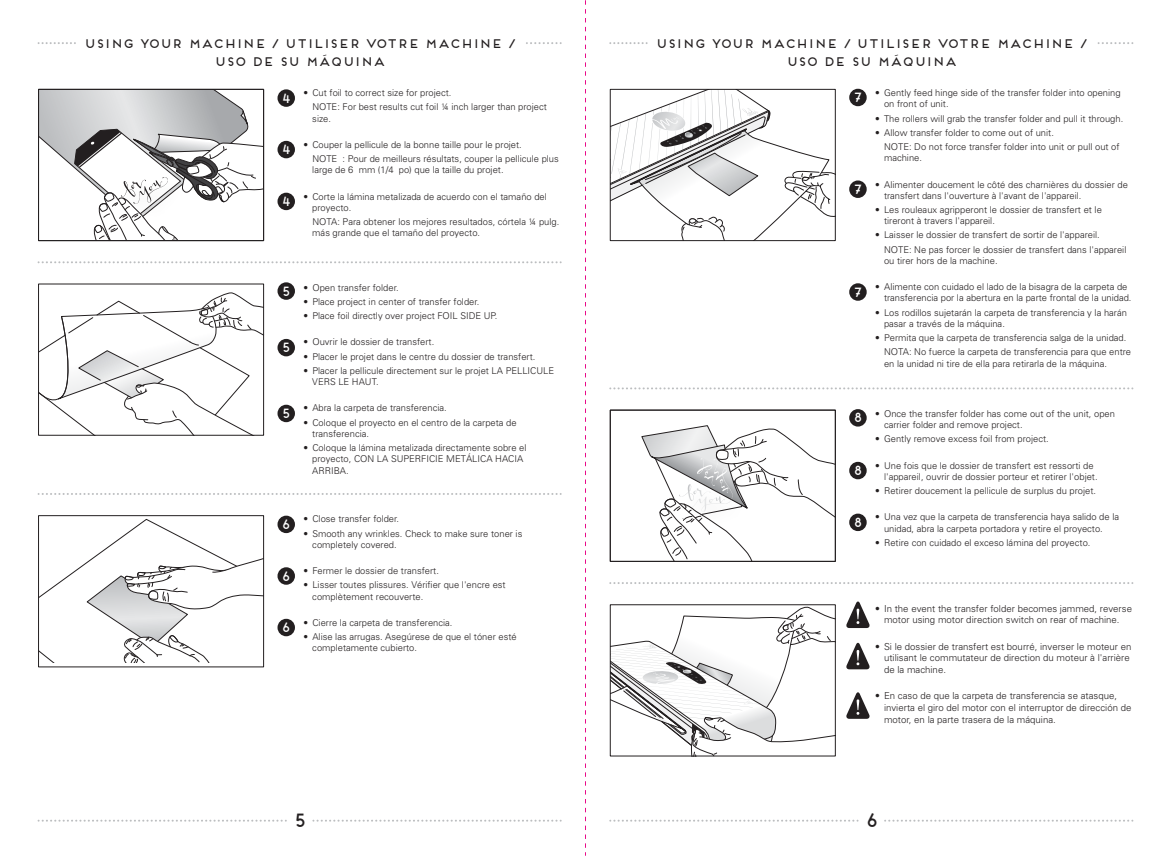
<style>
.page{position:relative;width:1171px;height:856px;background:#fff}
.page>*{position:absolute;margin:0;border:0;box-sizing:border-box;transform-origin:0 0}
.t1{font:19.12px "Frontage";color:#231f20}
.t2{font:13.38px "Frontage";color:#fff}
.t3{font:12.5px/18px "Frontage";letter-spacing:-.1em;color:#231f20;text-align:center}
.t4{font:300 9.62px/11.5px "Univers";color:#231f20}
.t5{font:300 9.38px/11.2px "Univers";color:#231f20}
</style>
<div class="page">
<svg style="left:40px;top:292px;width:222px;height:141px"></svg>
<svg style="left:612px;top:91px;width:221px;height:148px"></svg>
<div style="left:610px;top:89px;width:225px;height:152px;border:1px solid #231f20"></div>
<svg style="left:610px;top:387px;width:523px;height:2px"></svg>
<svg style="left:39px;top:493px;width:522px;height:2px"></svg>
<svg style="left:39px;top:819px;width:248px;height:2px"></svg>
<svg style="left:313px;top:819px;width:248px;height:2px"></svg>
<svg style="left:610px;top:819px;width:248px;height:2px"></svg>
<svg style="left:885px;top:819px;width:248px;height:2px"></svg>
<svg style="left:641px;top:425px;width:192px;height:134px"></svg>
<svg style="left:610px;top:582px;width:523px;height:2px"></svg>
<svg style="left:612px;top:606px;width:221px;height:148px"></svg>
<div style="left:610px;top:604px;width:225px;height:152px;border:1px solid #231f20"></div>
<div style="left:849px;top:409px;width:17px;height:17px;background:#231f20;border-radius:50%"></div>
<div style="left:849px;top:462px;width:17px;height:17px;background:#231f20;border-radius:50%"></div>
<div style="left:849px;top:513px;width:17px;height:18px;background:#231f20;border-radius:50%"></div>
<div style="left:849px;top:89px;width:17px;height:17px;background:#231f20;border-radius:50%"></div>
<div style="left:849px;top:180px;width:17px;height:18px;background:#231f20;border-radius:50%"></div>
<div style="left:849px;top:283px;width:17px;height:18px;background:#231f20;border-radius:50%"></div>
<svg style="left:40px;top:91px;width:222px;height:148px"></svg>
<div style="left:38px;top:284px;width:226px;height:151px;border:1px solid #231f20"></div>
<svg style="left:40px;top:519px;width:222px;height:143px"></svg>
<div style="left:38px;top:515px;width:226px;height:152px;border:1px solid #231f20"></div>
<div style="left:277px;top:515px;width:18px;height:18px;background:#231f20;border-radius:50%"></div>
<div style="left:277px;top:567px;width:18px;height:17px;background:#231f20;border-radius:50%"></div>
<div style="left:277px;top:618px;width:18px;height:18px;background:#231f20;border-radius:50%"></div>
<div style="left:277px;top:282px;width:18px;height:18px;background:#231f20;border-radius:50%"></div>
<div style="left:277px;top:339px;width:18px;height:17px;background:#231f20;border-radius:50%"></div>
<div style="left:277px;top:405px;width:18px;height:17px;background:#231f20;border-radius:50%"></div>
<div style="left:277px;top:89px;width:18px;height:18px;background:#231f20;border-radius:50%"></div>
<div style="left:277px;top:193px;width:18px;height:17px;background:#231f20;border-radius:50%"></div>
<div style="left:277px;top:141px;width:18px;height:17px;background:#231f20;border-radius:50%"></div>
<svg style="left:846px;top:601px;width:24px;height:27px"></svg>
<svg style="left:846px;top:642px;width:24px;height:27px"></svg>
<svg style="left:846px;top:692px;width:24px;height:26px"></svg>
<svg style="left:610px;top:42px;width:37px;height:2px"></svg>
<svg style="left:1098px;top:42px;width:35px;height:2px"></svg>
<svg style="left:39px;top:42px;width:37px;height:2px"></svg>
<svg style="left:527px;top:42px;width:34px;height:2px"></svg>
<div style="left:610px;top:410px;width:225px;height:151px;border:1px solid #231f20"></div>
<svg style="left:39px;top:261px;width:522px;height:2px"></svg>
<div style="left:38px;top:89px;width:226px;height:152px;border:1px solid #231f20"></div>
<svg style="left:585px;top:0;width:1px;height:855px"></svg>
<h3 class="t3" style="left:83px;top:34px;width:434px">USING YOUR MACHINE / UTILISER VOTRE MACHINE /<br>USO DE SU MÁQUINA</h3>
<h2 class="t2" style="left:280px;top:90px;width:13px">4</h2>
<h2 class="t2" style="left:280px;top:141px;width:13px">4</h2>
<h2 class="t2" style="left:280px;top:193px;width:13px">4</h2>
<p class="t5" style="left:312px;top:85px;width:236px;line-height:14.2px;text-indent:-9px">• Cut foil to correct size for project.<br>NOTE: For best results cut foil ¼ inch larger than project</p>
<p class="t5" style="left:312px;top:112px;width:20px">size.</p>
<p class="t5" style="left:312px;top:137px;width:248px;line-height:14.2px;text-indent:-9px">• Couper la pellicule de la bonne taille pour le projet.<br>NOTE : Pour de meilleurs résultats, couper la pellicule plus</p>
<p class="t5" style="left:312px;top:164px;width:193px">large de 6 mm (1/4 po) que la taille du projet.</p>
<p class="t5" style="left:312px;top:190px;width:236px;text-indent:-9px">• Corte la lámina metalizada de acuerdo con el tamaño del proyecto.</p>
<p class="t5" style="left:312px;top:216px;width:249px">NOTA: Para obtener los mejores resultados, córtela ¼ pulg. más grande que el tamaño del proyecto.</p>
<h2 class="t2" style="left:280px;top:283px;width:13px">5</h2>
<h2 class="t2" style="left:280px;top:339px;width:13px">5</h2>
<h2 class="t2" style="left:280px;top:405px;width:13px">5</h2>
<p class="t5" style="left:303px;top:281px;width:97px">• Open transfer folder.</p>
<p class="t5" style="left:303px;top:296px;width:178px">• Place project in center of transfer folder.</p>
<p class="t5" style="left:303px;top:310px;width:196px">• Place foil directly over project FOIL SIDE UP.</p>
<p class="t5" style="left:303px;top:336px;width:132px">• Ouvrir le dossier de transfert.</p>
<p class="t5" style="left:303px;top:350px;width:233px">• Placer le projet dans le centre du dossier de transfert.</p>
<p class="t5" style="left:312px;top:364px;width:243px;text-indent:-9px">• Placer la pellicule directement sur le projet LA PELLICULE<br>VERS LE HAUT.</p>
<p class="t5" style="left:303px;top:402px;width:145px">• Abra la carpeta de transferencia.</p>
<p class="t5" style="left:312px;top:416px;width:206px;text-indent:-9px">• Coloque el proyecto en el centro de la carpeta de transferencia.</p>
<p class="t5" style="left:312px;top:442px;width:216px;text-indent:-9px">• Coloque la lámina metalizada directamente sobre el proyecto, CON LA SUPERFICIE METÁLICA HACIA<br>ARRIBA.</p>
<h2 class="t2" style="left:280px;top:516px;width:12px">6</h2>
<h2 class="t2" style="left:280px;top:568px;width:12px">6</h2>
<h2 class="t2" style="left:280px;top:619px;width:12px">6</h2>
<p class="t5" style="left:303px;top:513px;width:97px">• Close transfer folder.</p>
<p class="t5" style="left:312px;top:527px;width:212px;text-indent:-9px">• Smooth any wrinkles. Check to make sure toner is completely covered.</p>
<p class="t5" style="left:303px;top:565px;width:137px">• Fermer le dossier de transfert.</p>
<p class="t5" style="left:312px;top:579px;width:195px;text-indent:-9px">• Lisser toutes plissures. Vérifier que l'encre est complètement recouverte.</p>
<p class="t5" style="left:303px;top:616px;width:151px">• Cierre la carpeta de transferencia.</p>
<p class="t5" style="left:312px;top:631px;width:206px;text-indent:-9px">• Alise las arrugas. Asegúrese de que el tóner esté completamente cubierto.</p>
<h3 class="t3" style="left:655px;top:34px;width:434px">USING YOUR MACHINE / UTILISER VOTRE MACHINE /<br>USO DE SU MÁQUINA</h3>
<h2 class="t2" style="left:852px;top:89px;width:13px">7</h2>
<h2 class="t2" style="left:852px;top:181px;width:13px">7</h2>
<h2 class="t2" style="left:852px;top:284px;width:13px">7</h2>
<p class="t5" style="left:884px;top:87px;width:238px;text-indent:-9px">• Gently feed hinge side of the transfer folder into opening on front of unit.</p>
<p class="t5" style="left:875px;top:112px;width:250px">• The rollers will grab the transfer folder and pull it through.</p>
<p class="t5" style="left:884px;top:125px;width:237px;line-height:14.2px;text-indent:-9px">• Allow transfer folder to come out of unit.<br>NOTE: Do not force transfer folder into unit or pull out of</p>
<p class="t5" style="left:884px;top:152px;width:40px">machine.</p>
<p class="t5" style="left:884px;top:178px;width:245px;text-indent:-9px">• Alimenter doucement le côté des charnières du dossier de transfert dans l'ouverture à l'avant de l'appareil.</p>
<p class="t5" style="left:884px;top:204px;width:219px;text-indent:-9px">• Les rouleaux agripperont le dossier de transfert et le tireront à travers l'appareil.</p>
<p class="t5" style="left:884px;top:228px;width:244px;line-height:14.2px;text-indent:-9px">• Laisser le dossier de transfert de sortir de l'appareil.<br>NOTE: Ne pas forcer le dossier de transfert dans l'appareil</p>
<p class="t5" style="left:884px;top:255px;width:115px">ou tirer hors de la machine.</p>
<p class="t5" style="left:884px;top:281px;width:249px;text-indent:-9px">• Alimente con cuidado el lado de la bisagra de la carpeta de transferencia por la abertura en la parte frontal de la unidad.</p>
<p class="t5" style="left:884px;top:306px;width:244px;text-indent:-9px">• Los rodillos sujetarán la carpeta de transferencia y la harán pasar a través de la máquina.</p>
<p class="t5" style="left:884px;top:330px;width:248px;line-height:14.2px;text-indent:-9px">• Permita que la carpeta de transferencia salga de la unidad.<br>NOTA: No fuerce la carpeta de transferencia para que entre</p>
<p class="t5" style="left:884px;top:357px;width:224px">en la unidad ni tire de ella para retirarla de la máquina.</p>
<h2 class="t2" style="left:852px;top:409px;width:12px">8</h2>
<h2 class="t2" style="left:852px;top:462px;width:12px">8</h2>
<h2 class="t2" style="left:852px;top:514px;width:12px">8</h2>
<p class="t5" style="left:884px;top:407px;width:232px;text-indent:-9px">• Once the transfer folder has come out of the unit, open carrier folder and remove project.</p>
<p class="t5" style="left:875px;top:433px;width:175px">• Gently remove excess foil from project.</p>
<p class="t5" style="left:884px;top:459px;width:215px;text-indent:-9px">• Une fois que le dossier de transfert est ressorti de l'appareil, ouvrir de dossier porteur et retirer l'objet.</p>
<p class="t5" style="left:875px;top:485px;width:223px">• Retirer doucement la pellicule de surplus du projet.</p>
<p class="t5" style="left:884px;top:511px;width:237px;text-indent:-9px">• Una vez que la carpeta de transferencia haya salido de la unidad, abra la carpeta portadora y retire el proyecto.</p>
<p class="t5" style="left:875px;top:536px;width:217px">• Retire con cuidado el exceso lámina del proyecto.</p>
<p class="t4" style="left:875px;top:602px;width:258px;text-align:center">• In the event the transfer folder becomes jammed, reverse motor using motor direction switch on rear of machine.</p>
<p class="t4" style="left:884px;top:640px;width:249px;text-indent:-9px">• Si le dossier de transfert est bourré, inverser le moteur en utilisant le commutateur de direction du moteur à l'arrière de la machine.</p>
<p class="t4" style="left:884px;top:690px;width:249px;text-indent:-9px">• En caso de que la carpeta de transferencia se atasque, invierta el giro del motor con el interruptor de dirección de motor, en la parte trasera de la máquina.</p>
<h1 class="t1" style="left:292px;top:808px;width:18px">5</h1>
<h1 class="t1" style="left:863px;top:808px;width:17px">6</h1>
</div>
